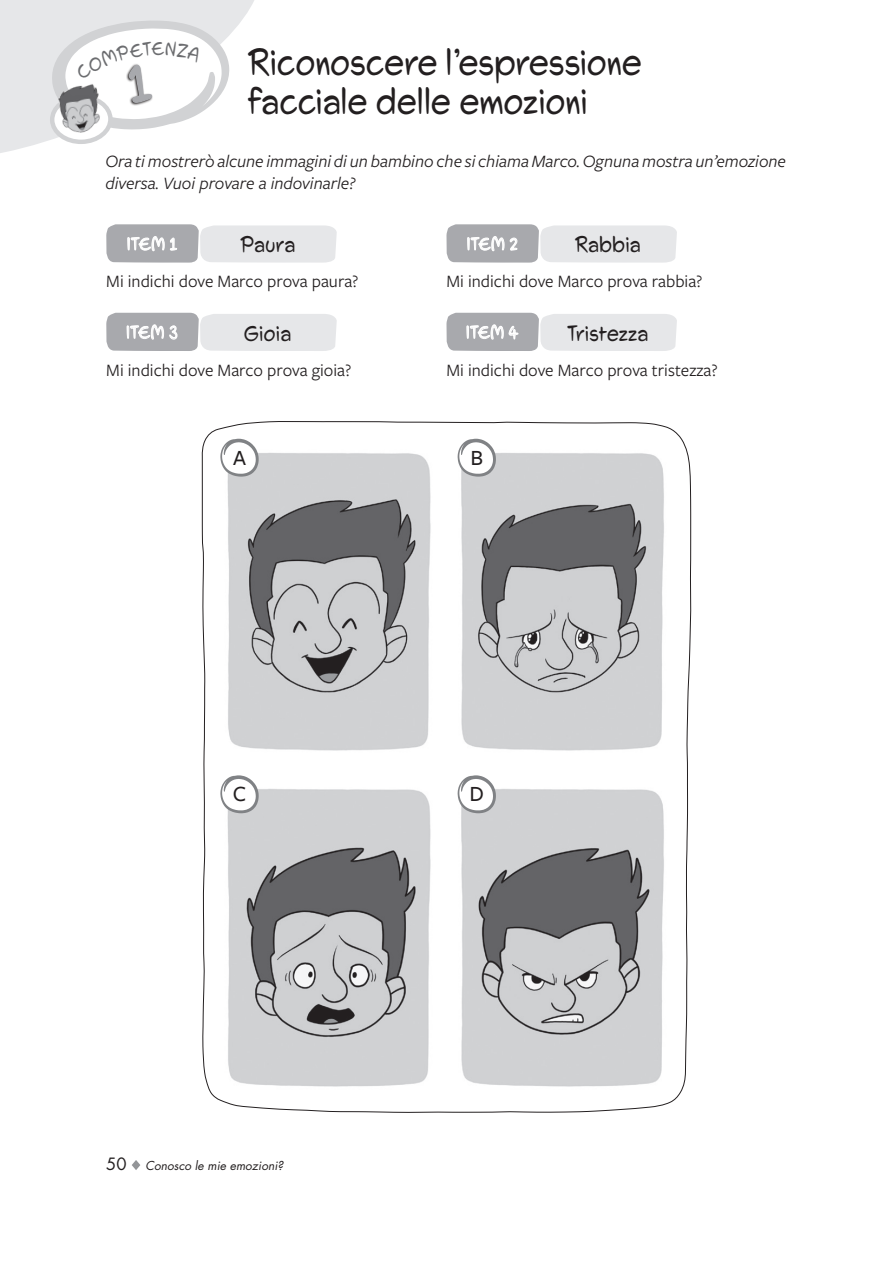
<style>
.page{position:relative;width:893px;height:1263px;background:#fff}
.page>*{position:absolute;margin:0;border:0;box-sizing:border-box;transform-origin:0 0}
.t1{font:37.5px/39px "Swing King";letter-spacing:.01em;color:#231f20;scale:.85 1}
.t2{font:22.5px "Swing King";letter-spacing:.025em;color:#231f20;scale:.85 1}
.t3{font:500 22.5px "Freight Sans Pro";color:#231f20}
.t4{font:19.5px "Swing King";color:#6c6d70;scale:.85 1}
.t5{font:18px "Freight Sans Pro";color:#231f20}
.t6{font:italic 18px/22.5px "Freight Sans Pro";color:#231f20}
.t7{font:18px "Swing King";letter-spacing:.03em;color:#fff;scale:.85 1}
.t8{font:italic 12px "Futura Std";color:#231f20}
.s1{font-style:normal;font-size:16.5px}
</style>
<div class="page">
<svg style="left:132px;top:1160px;width:8px;height:10px"></svg>
<svg style="left:0;top:0;width:254px;height:153px;fill:#e6e7e9"></svg>
<svg style="left:202px;top:421px;width:489px;height:692px"></svg>
<svg style="left:106px;top:224px;width:231px;height:39px;background:#d2d3d5"></svg>
<svg style="left:446px;top:224px;width:231px;height:39px;background:#d2d3d5"></svg>
<svg style="left:106px;top:313px;width:231px;height:38px;background:#d1d2d5"></svg>
<svg style="left:446px;top:313px;width:231px;height:38px;background:#d1d2d5"></svg>
<img style="left:47px;top:69px;width:65px;height:72px">
<svg style="left:52px;top:20px;width:177px;height:110px"></svg>
<p class="t4" style="left:151px;top:37px;width:17px">E</p>
<h1 class="t1" style="left:247px;top:43px;width:465px">Riconoscere l’espressione facciale delle emozioni</h1>
<p class="t6" style="left:106px;top:149px;width:682px">Ora ti mostrerò alcune immagini di un bambino che si chiama Marco. Ognuna mostra un’emozione diversa. Vuoi provare a indovinarle?</p>
<p class="t7" style="left:127px;top:233px;width:61px">ITEM 1</p>
<p class="t2" style="left:240px;top:231px;width:67px">Paura</p>
<p class="t5" style="left:106px;top:269px;width:254px">Mi indichi dove Marco prova paura?</p>
<p class="t7" style="left:126px;top:322px;width:62px">ITEM 3</p>
<p class="t2" style="left:244px;top:320px;width:58px">Gioia</p>
<p class="t5" style="left:106px;top:358px;width:247px">Mi indichi dove Marco prova gioia?</p>
<p class="t3" style="left:233px;top:442px;width:14px">A</p>
<p class="t7" style="left:467px;top:233px;width:62px">ITEM 2</p>
<p class="t2" style="left:575px;top:231px;width:79px">Rabbia</p>
<p class="t5" style="left:446px;top:269px;width:258px">Mi indichi dove Marco prova rabbia?</p>
<p class="t7" style="left:466px;top:322px;width:63px">ITEM 4</p>
<p class="t2" style="left:567px;top:320px;width:97px">Tristezza</p>
<p class="t5" style="left:446px;top:358px;width:273px">Mi indichi dove Marco prova tristezza?</p>
<p class="t3" style="left:470px;top:442px;width:14px">B</p>
<p class="t3" style="left:233px;top:779px;width:15px">C</p>
<p class="t3" style="left:469px;top:779px;width:16px">D</p>
<p class="t8" style="left:106px;top:1158px;width:179px"><span class="s1">50</span> Conosco le mie emozioni?</p>
</div>
